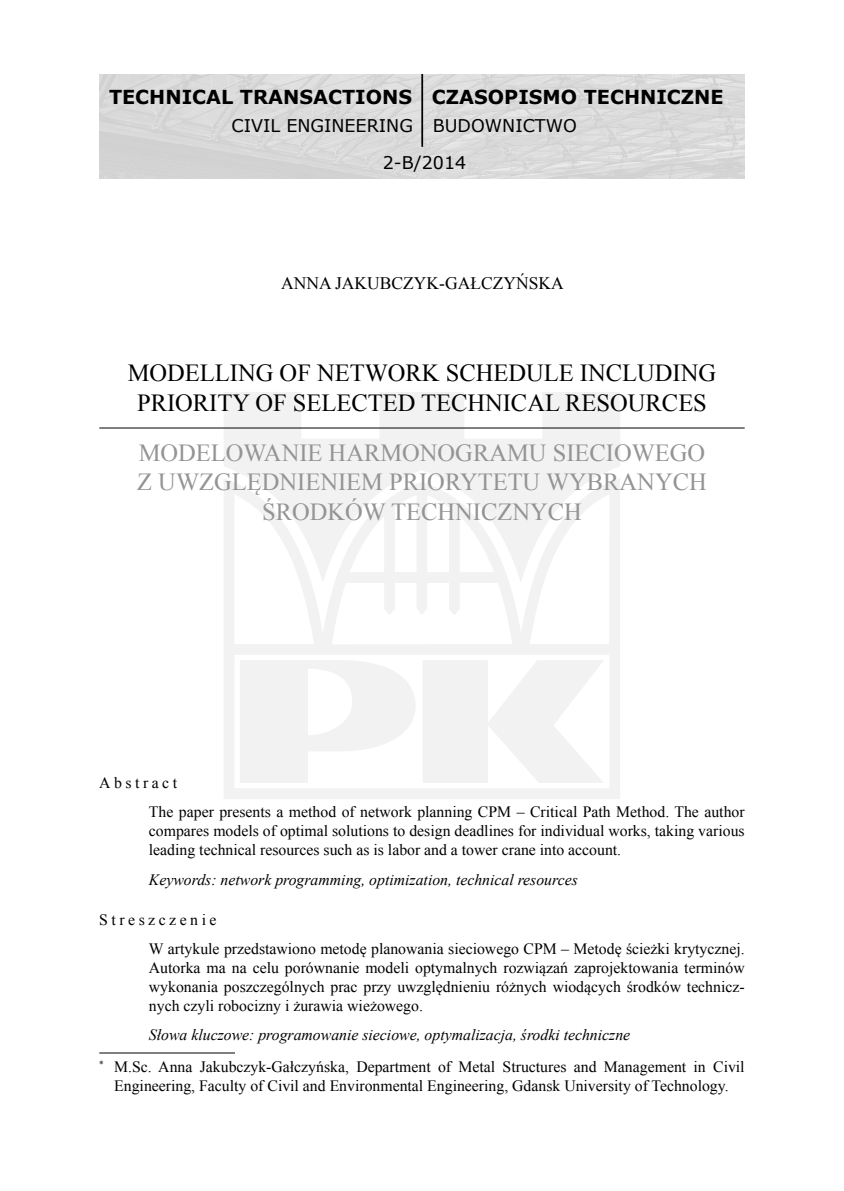
<style>
.page{position:relative;width:844px;height:1191px;background:#fff}
.page>*{position:absolute;margin:0;border:0;box-sizing:border-box;transform-origin:0 0}
.tytul_artukulu_angie{font:24.5px/29.4px "Times New Roman";color:#949494;text-align:center}
.tytul_artykulu{font:24.5px/29.4px "Times New Roman";color:#000;text-align:center}
.t1{font:700 19.25px "Verdana";color:#000}
.t2{font:17.5px "Verdana";color:#000}
.autor{font:17.5px "Times New Roman";color:#000}
.streszczenie_tekst{font:15.75px/18.9px "Times New Roman";color:#000;text-align:justify}
.przypis_cz{font:15.75px/18.9px "Times New Roman";color:#000;text-align:center}
.slowa_kluczowe{font:italic 15.75px "Times New Roman";color:#000}
.streszczenie{font:15.75px "Times New Roman";letter-spacing:.22em;color:#000}
</style>
<div class="page">
<svg style="left:223px;top:392px;width:397px;height:407px;fill:#f1f2f1"></svg>
<hr style="left:99px;top:1052px;width:136px;height:1px;background:#000">
<hr style="left:99px;top:427px;width:645px;height:1px;background:#000">
<img style="left:99px;top:74px;width:645px;height:104px">
<hr style="left:421px;top:74px;width:2px;height:73px;background:#000">
<p class="t1" style="left:109px;top:83px;width:304px">TECHNICAL TRANSACTIONS</p>
<p class="t2" style="left:231px;top:113px;width:183px">CIVIL ENGINEERING</p>
<p class="t2" style="left:382px;top:151px;width:85px">2-B/2014</p>
<p class="t1" style="left:432px;top:83px;width:293px">CZASOPISMO TECHNICZNE</p>
<p class="t2" style="left:432px;top:113px;width:145px">BUDOWNICTWO</p>
<p class="autor" style="left:281px;top:271px;width:284px">ANNA JAKUBCZYK-GAŁCZYŃSKA</p>
<p class="tytul_artykulu" style="left:128px;top:358px;width:589px">MODELLING OF NETWORK SCHEDULE INCLUDING<br>PRIORITY OF SELECTED TECHNICAL RESOURCES</p>
<p class="tytul_artukulu_angie" style="left:137px;top:438px;width:571px">MODELOWANIE HARMONOGRAMU SIECIOWEGO<br>Z UWZGLĘDNIENIEM PRIORYTETU WYBRANYCH<br>ŚRODKÓW TECHNICZNYCH</p>
<p class="streszczenie" style="left:99px;top:772px;width:79px">Abstract</p>
<p class="streszczenie_tekst" style="left:149px;top:802px;width:597px">The paper presents a method of network planning CPM – Critical Path Method. The author compares models of optimal solutions to design deadlines for individual works, taking various leading technical resources such as is labor and a tower crane into account.</p>
<p class="slowa_kluczowe" style="left:149px;top:868px;width:430px">Keywords: network programming, optimization, technical resources</p>
<p class="streszczenie" style="left:99px;top:908px;width:119px">Streszczenie</p>
<p class="streszczenie_tekst" style="left:149px;top:939px;width:597px">W artykule przedstawiono metodę planowania sieciowego CPM – Metodę ścieżki krytycznej.<br>Autorka ma na celu porównanie modeli optymalnych rozwiązań zaprojektowania terminów wykonania poszczególnych prac przy uwzględnieniu różnych wiodących środków technicz&shy;nych czyli robocizny i żurawia wieżowego.</p>
<p class="slowa_kluczowe" style="left:149px;top:1024px;width:482px">Słowa kluczowe: programowanie sieciowe, optymalizacja, środki techniczne</p>
<p class="przypis_cz" style="left:99px;top:1057px;width:646px"><sup>*</sup> M.Sc. Anna Jakubczyk-Gałczyńska, Department of Metal Structures and Management in Civil<br>Engineering, Faculty of Civil and Environmental Engineering, Gdansk University of Technology.</p>
</div>
